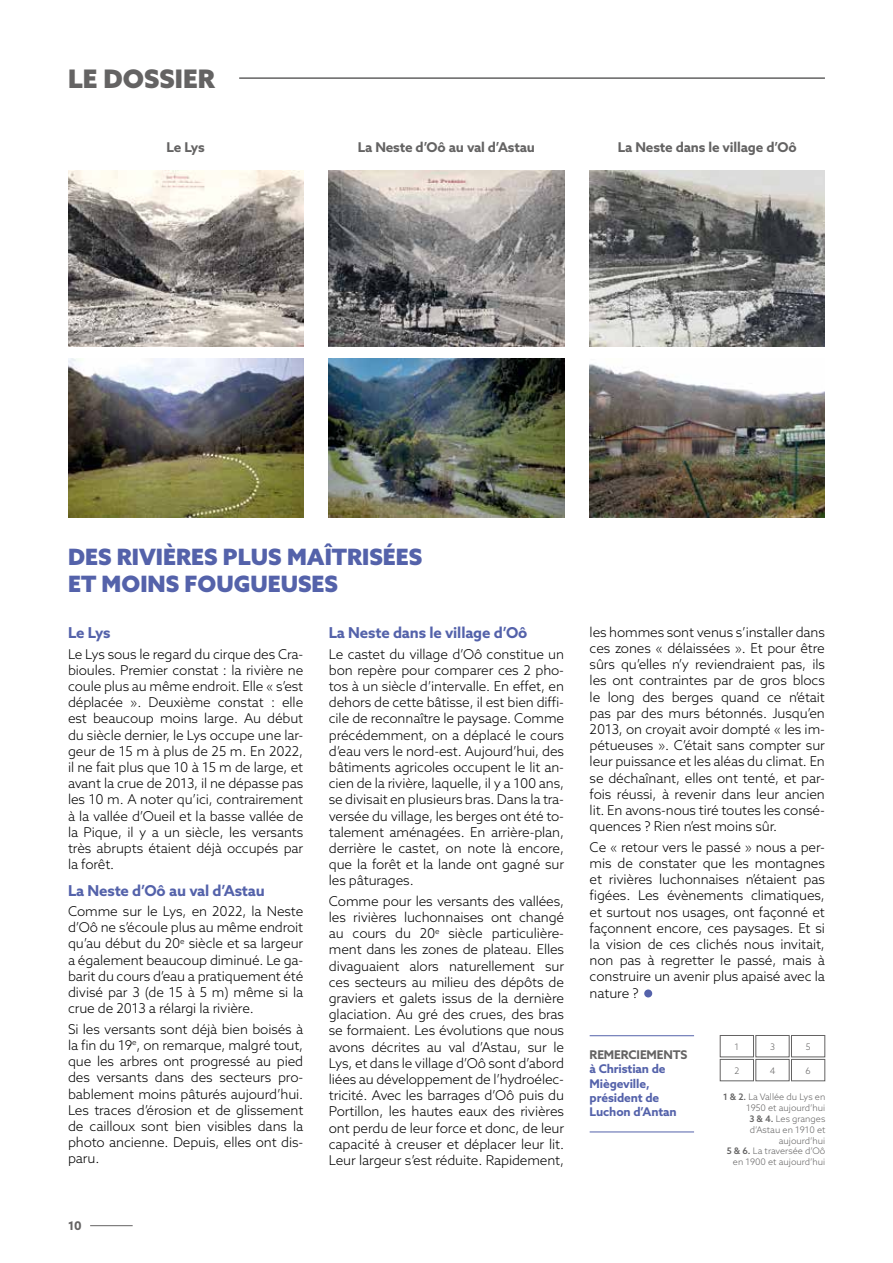
<style>
.page{position:relative;width:893px;height:1263px;background:#fff}
.page>*{position:absolute;margin:0;border:0;box-sizing:border-box;transform-origin:0 0}
.t1{font:900 25.5px "Azo Sans";color:#646363}
.t2{font:900 22.5px/27px "Azo Sans";color:#5462aa}
.t3{font:700 15px "Azo Sans";letter-spacing:-.01em;color:#5462aa}
.t4{font:300 13.5px/16.2px "Azo Sans";letter-spacing:-.01em;color:#000;text-align:justify}
.t5{font:700 13.5px "Azo Sans";letter-spacing:-.01em;color:#646363}
.t6{font:700 12px/14.4px "Azo Sans";letter-spacing:-.01em;color:#5462aa}
.t7{font:700 12px "Azo Sans";letter-spacing:-.01em;color:#646363}
.t8{font:300 9px/10.8px "Azo Sans";color:#646363;text-align:right}
.s1{font-weight:500}
</style>
<div class="page">
<hr style="left:90px;top:1225px;width:43px;height:1px;background:#646363">
<hr style="left:239px;top:77px;width:586px;height:2px;background:#646363">
<img style="left:68px;top:170px;width:235px;height:176px">
<img style="left:329px;top:359px;width:235px;height:158px">
<img style="left:590px;top:364px;width:235px;height:153px">
<img style="left:68px;top:359px;width:235px;height:158px">
<img style="left:329px;top:170px;width:235px;height:176px">
<img style="left:590px;top:170px;width:235px;height:176px">
<div style="left:720px;top:1035px;width:34px;height:22px;border:1px solid #646363"></div>
<div style="left:756px;top:1059px;width:33px;height:22px;border:1px solid #646363"></div>
<div style="left:791px;top:1059px;width:34px;height:22px;border:1px solid #646363"></div>
<div style="left:720px;top:1059px;width:34px;height:22px;border:1px solid #646363"></div>
<div style="left:756px;top:1035px;width:33px;height:22px;border:1px solid #646363"></div>
<div style="left:791px;top:1035px;width:34px;height:22px;border:1px solid #646363"></div>
<hr style="left:590px;top:1035px;width:104px;height:1px;background:#5462aa">
<hr style="left:590px;top:1131px;width:104px;height:1px;background:#5462aa">
<div style="left:644px;top:989px;width:8px;height:8px;background:#5462aa;border-radius:50%"></div>
<h1 class="t1" style="left:68px;top:62px;width:148px">LE DOSSIER</h1>
<p class="t5" style="left:167px;top:138px;width:40px">Le Lys</p>
<p class="t5" style="left:358px;top:138px;width:179px">La Neste d’Oô au val d’Astau</p>
<p class="t5" style="left:618px;top:138px;width:180px">La Neste dans le village d’Oô</p>
<h2 class="t2" style="left:68px;top:543px;width:356px">DES RIVIÈRES PLUS MAÎTRISÉES<br>ET MOINS FOUGUEUSES</h2>
<p class="t3" style="left:68px;top:623px;width:44px">Le Lys</p>
<p class="t4" style="left:68px;top:645px;width:237px">Le Lys sous le regard du cirque des Cra&shy;bioules. Premier constat : la rivière ne coule plus au même endroit. Elle « s’est déplacée ». Deuxième constat : elle est beaucoup moins large. Au début du siècle dernier, le Lys occupe une lar&shy;geur de 15 m à plus de 25 m. En 2022, il ne fait plus que 10 à 15 m de large, et avant la crue de 2013, il ne dépasse pas les 10 m. A noter qu’ici, contrairement à la vallée d’Oueil et la basse vallée de la Pique, il y a un siècle, les versants très abrupts étaient déjà occupés par la forêt.</p>
<p class="t3" style="left:68px;top:880px;width:198px">La Neste d’Oô au val d’Astau</p>
<p class="t4" style="left:68px;top:903px;width:237px">Comme sur le Lys, en 2022, la Neste d’Oô ne s’écoule plus au même endroit qu’au début du 20<sup>e</sup> siècle et sa largeur a également beaucoup diminué. Le ga&shy;barit du cours d’eau a pratiquement été divisé par 3 (de 15 à 5 m) même si la crue de 2013 a rélargi la rivière.</p>
<p class="t4" style="left:68px;top:1021px;width:237px">Si les versants sont déjà bien boisés à la fin du 19<sup>e</sup>, on remarque, malgré tout, que les arbres ont progressé au pied des versants dans des secteurs pro&shy;bablement moins pâturés aujourd’hui.<br>Les traces d’érosion et de glissement de cailloux sont bien visibles dans la photo ancienne. Depuis, elles ont dis&shy;paru.</p>
<p class="t3" style="left:329px;top:623px;width:200px">La Neste dans le village d’Oô</p>
<p class="t4" style="left:329px;top:645px;width:237px">Le castet du village d’Oô constitue un bon repère pour comparer ces 2 pho&shy;tos à un siècle d’intervalle. En effet, en dehors de cette bâtisse, il est bien diffi&shy;cile de reconnaître le paysage. Comme précédemment, on a déplacé le cours d’eau vers le nord-est. Aujourd’hui, des bâtiments agricoles occupent le lit an&shy;cien de la rivière, laquelle, il y a 100 ans, se divisait en plusieurs bras. Dans la tra&shy;versée du village, les berges ont été to&shy;talement aménagées. En arrière-plan, derrière le castet, on note là encore, que la forêt et la lande ont gagné sur les pâturages.</p>
<p class="t4" style="left:329px;top:893px;width:237px">Comme pour les versants des vallées, les rivières luchonnaises ont changé au cours du 20<sup>e</sup> siècle particulière&shy;ment dans les zones de plateau. Elles divaguaient alors naturellement sur ces secteurs au milieu des dépôts de graviers et galets issus de la dernière glaciation. Au gré des crues, des bras se formaient. Les évolutions que nous avons décrites au val d’Astau, sur le Lys, et dans le village d’Oô sont d’abord liées au développement de l’hydroélec&shy;tricité. Avec les barrages d’Oô puis du Portillon, les hautes eaux des rivières ont perdu de leur force et donc, de leur capacité à creuser et déplacer leur lit.<br>Leur largeur s’est réduite. Rapidement,</p>
<p class="t7" style="left:68px;top:1218px;width:15px">10</p>
<p class="t4" style="left:590px;top:624px;width:237px">les hommes sont venus s’installer dans ces zones « délaissées ». Et pour être sûrs qu’elles n’y reviendraient pas, ils les ont contraintes par de gros blocs le long des berges quand ce n’était pas par des murs bétonnés. Jusqu’en 2013, on croyait avoir dompté « les im&shy;pétueuses ». C’était sans compter sur leur puissance et les aléas du climat. En se déchaînant, elles ont tenté, et par&shy;fois réussi, à revenir dans leur ancien lit. En avons-nous tiré toutes les consé&shy;quences ? Rien n’est moins sûr.</p>
<p class="t4" style="left:590px;top:839px;width:237px">Ce « retour vers le passé » nous a per&shy;mis de constater que les montagnes et rivières luchonnaises n’étaient pas figées. Les évènements climatiques, et surtout nos usages, ont façonné et façonnent encore, ces paysages. Et si la vision de ces clichés nous invitait, non pas à regretter le passé, mais à construire un avenir plus apaisé avec la nature ?</p>
<p class="t7" style="left:590px;top:1046px;width:99px">REMERCIEMENTS</p>
<p class="t6" style="left:590px;top:1061px;width:89px">à Christian de<br>Miègeville, président de<br>Luchon d’Antan</p>
<p class="t8" style="left:735px;top:1041px;width:6px">1</p>
<p class="t8" style="left:734px;top:1065px;width:6px">2</p>
<p class="t8" style="left:770px;top:1065px;width:7px">4</p>
<p class="t8" style="left:805px;top:1065px;width:7px">6</p>
<p class="t8" style="left:770px;top:1041px;width:6px">3</p>
<p class="t8" style="left:806px;top:1041px;width:6px">5</p>
<p class="t8" style="left:723px;top:1092px;width:104px"><span class="s1">1 &amp; 2.</span> La Vallée du Lys en<br>1950 et aujourd’hui<br><span class="s1">3 &amp; 4.</span> Les granges d’Astau en 1910 et aujourd’hui<br><span class="s1">5 &amp; 6.</span> La traversée d’Oô en 1900 et aujourd’hui</p>
</div>
